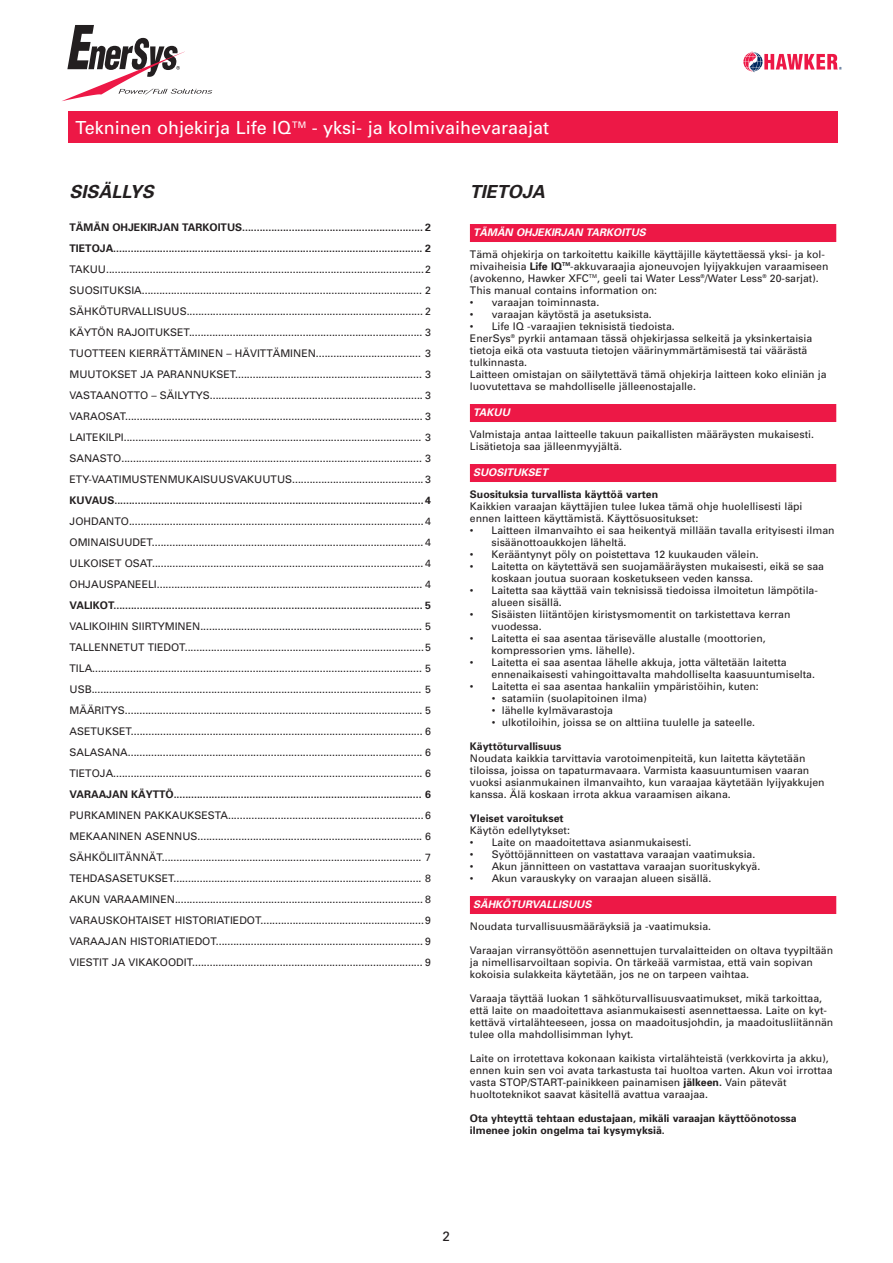
<style>
.page{position:relative;width:893px;height:1263px;background:#fff}
.page>*{position:absolute;margin:0;border:0;box-sizing:border-box;transform-origin:0 0}
.t1{font:18px "Univers";color:#fff}
.t2{font:italic 700 18px "Univers";color:#231f20}
.t3{font:13.5px "Univers";color:#231f20}
.t4{font:10.5px/21px "Univers";color:#231f20}
.t5{font:700 10.5px/21px "Univers";color:#231f20}
.t6{font:italic 700 10.5px "Univers";color:#fff}
.s1{font-weight:700}
</style>
<div class="page">
<div style="left:470px;top:224px;width:366px;height:18px;background:#ed1846"></div>
<div style="left:470px;top:404px;width:366px;height:18px;background:#ed1846"></div>
<div style="left:470px;top:464px;width:366px;height:18px;background:#ed1846"></div>
<div style="left:470px;top:896px;width:366px;height:18px;background:#ed1846"></div>
<div style="left:68px;top:111px;width:770px;height:32px;background:#ed1846"></div>
<svg style="left:743px;top:51px;width:99px;height:21px"></svg>
<svg style="left:62px;top:25px;width:150px;height:76px"></svg>
<h1 class="t1" style="left:76px;top:121px;width:475px">Tekninen ohjekirja Life IQ<sup>TM</sup> - yksi- ja kolmivaihevaraajat</h1>
<h1 class="t2" style="left:70px;top:185px;width:89px">SISÄLLYS</h1>
<p class="t5" style="left:70px;top:218px;width:363px">TÄMÄN OHJEKIRJAN TARKOITUS.............................................................. 2<br>TIETOJA.......................................................................................................... 2</p>
<p class="t4" style="left:70px;top:260px;width:363px;text-align:justify">TAKUU.............................................................................................................2<br>SUOSITUKSIA................................................................................................ 2<br>SÄHKÖTURVALLISUUS................................................................................. 2<br>KÄYTÖN RAJOITUKSET................................................................................ 3<br>TUOTTEEN KIERRÄTTÄMINEN – HÄVITTÄMINEN.................................... 3<br>MUUTOKSET JA PARANNUKSET................................................................ 3<br>VASTAANOTTO – SÄILYTYS......................................................................... 3<br>VARAOSAT...................................................................................................... 3<br>LAITEKILPI...................................................................................................... 3<br>SANASTO....................................................................................................... 3<br>ETY-VAATIMUSTENMUKAISUUSVAKUUTUS............................................. 3</p>
<p class="t5" style="left:70px;top:491px;width:363px">KUVAUS..........................................................................................................4</p>
<p class="t4" style="left:70px;top:512px;width:363px;text-align:justify">JOHDANTO.....................................................................................................4<br>OMINAISUUDET............................................................................................. 4<br>ULKOISET OSAT............................................................................................. 4<br>OHJAUSPANEELI........................................................................................... 4</p>
<p class="t5" style="left:70px;top:596px;width:363px">VALIKOT.......................................................................................................... 5</p>
<p class="t4" style="left:70px;top:617px;width:363px;text-align:justify">VALIKOIHIN SIIRTYMINEN............................................................................ 5<br>TALLENNETUT TIEDOT..................................................................................5<br>TILA................................................................................................................. 5<br>USB................................................................................................................. 5<br>MÄÄRITYS...................................................................................................... 5<br>ASETUKSET.................................................................................................... 6<br>SALASANA..................................................................................................... 6<br>TIETOJA.......................................................................................................... 6</p>
<p class="t5" style="left:70px;top:785px;width:363px">VARAAJAN KÄYTTÖ..................................................................................... 6</p>
<p class="t4" style="left:70px;top:806px;width:363px;text-align:justify">PURKAMINEN PAKKAUKSESTA................................................................... 6<br>MEKAANINEN ASENNUS............................................................................. 6<br>SÄHKÖLIITÄNNÄT......................................................................................... 7<br>TEHDASASETUKSET..................................................................................... 8<br>AKUN VARAAMINEN..................................................................................... 8<br>VARAUSKOHTAISET HISTORIATIEDOT........................................................9<br>VARAAJAN HISTORIATIEDOT....................................................................... 9<br>VIESTIT JA VIKAKOODIT............................................................................... 9</p>
<h1 class="t2" style="left:470px;top:185px;width:80px">TIETOJA</h1>
<p class="t6" style="left:473px;top:228px;width:176px">TÄMÄN OHJEKIRJAN TARKOITUS</p>
<p class="t4" style="left:470px;top:249px;width:360px;line-height:12px">Tämä ohjekirja on tarkoitettu kaikille käyttäjille käytettäessä yksi- ja kol&shy;mivaiheisia <span class="s1">Life IQ</span><sup>TM</sup>-akkuvaraajia ajoneuvojen lyijyakkujen varaamiseen (avokenno, Hawker XFC<sup>TM</sup>, geeli tai Water Less<sup>®</sup>/Water Less<sup>®</sup> 20-sarjat).<br>This manual contains information on:</p>
<p class="t4" style="left:470px;top:293px;width:131px">• varaajan toiminnasta.</p>
<p class="t4" style="left:470px;top:305px;width:183px">• varaajan käytöstä ja asetuksista.</p>
<p class="t4" style="left:470px;top:321px;width:358px;line-height:12px">• Life IQ -varaajien teknisistä tiedoista.<br>EnerSys<sup>®</sup> pyrkii antamaan tässä ohjekirjassa selkeitä ja yksinkertaisia tietoja eikä ota vastuuta tietojen väärinymmärtämisestä tai väärästä tulkinnasta.<br>Laitteen omistajan on säilytettävä tämä ohjekirja laitteen koko eliniän ja luovutettava se mahdolliselle jälleenostajalle.</p>
<p class="t6" style="left:473px;top:408px;width:40px">TAKUU</p>
<p class="t4" style="left:470px;top:429px;width:346px;line-height:12px">Valmistaja antaa laitteelle takuun paikallisten määräysten mukaisesti.<br>Lisätietoja saa jälleenmyyjältä.</p>
<p class="t6" style="left:473px;top:468px;width:78px">SUOSITUKSET</p>
<p class="t5" style="left:470px;top:485px;width:190px">Suosituksia turvallista käyttöä varten</p>
<p class="t4" style="left:470px;top:501px;width:334px;line-height:12px">Kaikkien varaajan käyttäjien tulee lukea tämä ohje huolellisesti läpi ennen laitteen käyttämistä. Käyttösuositukset:</p>
<p class="t4" style="left:491px;top:525px;width:345px;line-height:12px;text-indent:-22px">• Laitteen ilmanvaihto ei saa heikentyä millään tavalla erityisesti ilman sisäänottoaukkojen läheltä.</p>
<p class="t4" style="left:470px;top:545px;width:290px">• Kerääntynyt pöly on poistettava 12 kuukauden välein.</p>
<p class="t4" style="left:491px;top:561px;width:334px;line-height:12px;text-indent:-22px">• Laitetta on käytettävä sen suojamääräysten mukaisesti, eikä se saa koskaan joutua suoraan kosketukseen veden kanssa.</p>
<p class="t4" style="left:491px;top:585px;width:328px;line-height:12px;text-indent:-22px">• Laitetta saa käyttää vain teknisissä tiedoissa ilmoitetun lämpötila&shy;alueen sisällä.</p>
<p class="t4" style="left:491px;top:609px;width:300px;line-height:12px;text-indent:-22px">• Sisäisten liitäntöjen kiristysmomentit on tarkistettava kerran vuodessa.</p>
<p class="t4" style="left:491px;top:633px;width:276px;line-height:12px;text-indent:-22px">• Laitetta ei saa asentaa tärisevälle alustalle (moottorien, kompressorien yms. lähelle).</p>
<p class="t4" style="left:491px;top:657px;width:325px;line-height:12px;text-indent:-22px">• Laitetta ei saa asentaa lähelle akkuja, jotta vältetään laitetta ennenaikaisesti vahingoittavalta mahdolliselta kaasuuntumiselta.</p>
<p class="t4" style="left:470px;top:677px;width:290px">• Laitetta ei saa asentaa hankaliin ympäristöihin, kuten:</p>
<p class="t4" style="left:492px;top:689px;width:157px">• satamiin (suolapitoinen ilma)</p>
<p class="t4" style="left:492px;top:701px;width:123px">• lähelle kylmävarastoja</p>
<p class="t4" style="left:492px;top:713px;width:265px">• ulkotiloihin, joissa se on alttiina tuulelle ja sateelle.</p>
<p class="t5" style="left:470px;top:737px;width:93px">Käyttöturvallisuus</p>
<p class="t4" style="left:470px;top:753px;width:356px;line-height:12px">Noudata kaikkia tarvittavia varotoimenpiteitä, kun laitetta käytetään tiloissa, joissa on tapaturmavaara. Varmista kaasuuntumisen vaaran vuoksi asianmukainen ilmanvaihto, kun varaajaa käytetään lyijyakkujen kanssa. Älä koskaan irrota akkua varaamisen aikana.</p>
<p class="t5" style="left:470px;top:809px;width:95px">Yleiset varoitukset</p>
<p class="t4" style="left:470px;top:821px;width:102px">Käytön edellytykset:</p>
<p class="t4" style="left:470px;top:833px;width:223px">• Laite on maadoitettava asianmukaisesti.</p>
<p class="t4" style="left:470px;top:845px;width:287px">• Syöttöjännitteen on vastattava varaajan vaatimuksia.</p>
<p class="t4" style="left:470px;top:857px;width:292px">• Akun jännitteen on vastattava varaajan suorituskykyä.</p>
<p class="t4" style="left:470px;top:869px;width:243px">• Akun varauskyky on varaajan alueen sisällä.</p>
<p class="t6" style="left:473px;top:900px;width:122px">SÄHKÖTURVALLISUUS</p>
<p class="t4" style="left:470px;top:917px;width:243px">Noudata turvallisuusmääräyksiä ja -vaatimuksia.</p>
<p class="t4" style="left:470px;top:945px;width:365px;line-height:12px">Varaajan virransyöttöön asennettujen turvalaitteiden on oltava tyypiltään ja nimellisarvoiltaan sopivia. On tärkeää varmistaa, että vain sopivan kokoisia sulakkeita käytetään, jos ne on tarpeen vaihtaa.</p>
<p class="t4" style="left:470px;top:993px;width:365px;line-height:12px">Varaaja täyttää luokan 1 sähköturvallisuusvaatimukset, mikä tarkoittaa, että laite on maadoitettava asianmukaisesti asennettaessa. Laite on kyt&shy;kettävä virtalähteeseen, jossa on maadoitusjohdin, ja maadoitusliitännän tulee olla mahdollisimman lyhyt.</p>
<p class="t4" style="left:470px;top:1053px;width:364px;line-height:12px">Laite on irrotettava kokonaan kaikista virtalähteistä (verkkovirta ja akku), ennen kuin sen voi avata tarkastusta tai huoltoa varten. Akun voi irrottaa vasta STOP/START-painikkeen painamisen <span class="s1">jälkeen.</span> Vain pätevät huoltoteknikot saavat käsitellä avattua varaajaa.</p>
<p class="t5" style="left:470px;top:1113px;width:328px;line-height:12px">Ota yhteyttä tehtaan edustajaan, mikäli varaajan käyttöönotossa ilmenee jokin ongelma tai kysymyksiä.</p>
<p class="t3" style="left:442px;top:1232px;width:9px">2</p>
</div>
